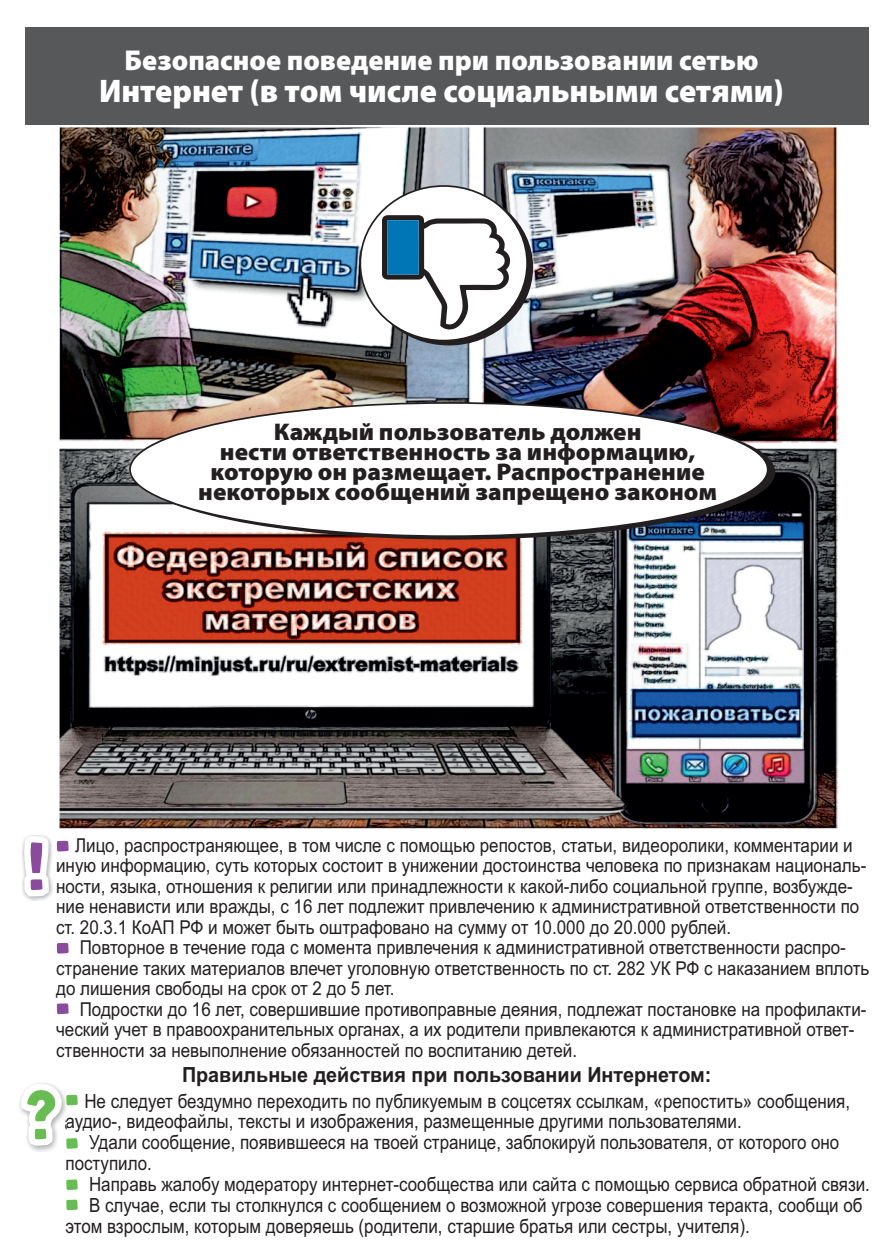
<style>
.page{position:relative;width:893px;height:1259px;background:#fff}
.page>*{position:absolute;margin:0;border:0;box-sizing:border-box;transform-origin:0 0}
.t1{font:900 32.7px "Myriad Pro";color:#fff}
.t2{font:900 28.8px "Myriad Pro";color:#fff}
.t3{font:900 24px/19.8px "Myriad Pro";color:#231f20;text-align:center}
.t4{font:700 20.7px "Arial";color:#231f20;scale:.95 1}
.t5{font:19.5px/21px "Arial";color:#231f20;scale:.87 1}
.t6{font:19.2px/20.4px "Arial";color:#231f20;scale:.89 1}
</style>
<div class="page">
<img style="left:60px;top:127px;width:779px;height:701px">
<div style="left:365px;top:189px;width:168px;height:156px;background:#231f20;border:2px solid #231f20;border-radius:50%"></div>
<div style="left:129px;top:402px;width:639px;height:135px;background:#fff;border:2px solid #231f20;border-radius:50%"></div>
<div style="left:359px;top:185px;width:169px;height:156px;background:#fff;border:2px solid #231f20;border-radius:50%"></div>
<svg style="left:382px;top:215px;width:128px;height:116px"></svg>
<div style="left:25px;top:27px;width:844px;height:98px;background:#57585a"></div>
<svg style="left:19px;top:165px;width:59px;height:1046px"></svg>
<h2 class="t2" style="left:124px;top:48px;width:636px">Безопасное поведение при пользовании сетью</h2>
<h1 class="t1" style="left:99px;top:77px;width:686px">Интернет (в том числе социальными сетями)</h1>
<p class="t3" style="left:198px;top:424px;width:520px">Каждый пользователь должен<br>нести ответственность за информацию, которую он размещает. Распространение некоторых сообщений запрещено законом</p>
<p class="t6" style="left:56px;top:836px;width:912px;text-indent:19px">Лицо, распространяющее, в том числе с помощью репостов, статьи, видеоролики, комментарии и иную информацию, суть которых состоит в унижении достоинства человека по признакам националь&shy;ности, языка, отношения к религии или принадлежности к какой-либо социальной группе, возбужде&shy;ние ненависти или вражды, с 16 лет подлежит привлечению к административной ответственности по ст. 20.3.1 КоАП РФ и может быть оштрафовано на сумму от 10.000 до 20.000 рублей.</p>
<p class="t6" style="left:56px;top:939px;width:915px;text-indent:24px">Повторное в течение года с момента привлечения к административной ответственности распро&shy;странение таких материалов влечет уголовную ответственность по ст. 282 УК РФ с наказанием вплоть до лишения свободы на срок от 2 до 5 лет.</p>
<p class="t6" style="left:56px;top:1000px;width:912px;text-indent:24px">Подростки до 16 лет, совершившие противоправные деяния, подлежат постановке на профилакти&shy;ческий учет в правоохранительных органах, а их родители привлекаются к административной ответ&shy;ственности за невыполнение обязанностей по воспитанию детей.</p>
<p class="t5" style="left:66px;top:1092px;width:903px;text-indent:19px">Не следует бездумно переходить по публикуемым в соцсетях ссылкам, «репостить» сообщения, аудио-, видеофайлы, тексты и изображения, размещенные другими пользователями.</p>
<p class="t5" style="left:65px;top:1133px;width:891px;text-indent:24px">Удали сообщение, появившееся на твоей странице, заблокируй пользователя, от которого оно поступило.</p>
<p class="t5" style="left:89px;top:1175px;width:899px">Направь жалобу модератору интернет-сообщества или сайта с помощью сервиса обратной связи.</p>
<p class="t5" style="left:89px;top:1196px;width:891px">В случае, если ты столкнулся с сообщением о возможной угрозе совершения теракта, сообщи об</p>
<p class="t5" style="left:65px;top:1217px;width:788px">этом взрослым, которым доверяешь (родители, старшие братья или сестры, учителя).</p>
<p class="t4" style="left:182px;top:1067px;width:559px">Правильные действия при пользовании Интернетом:</p>
</div>
